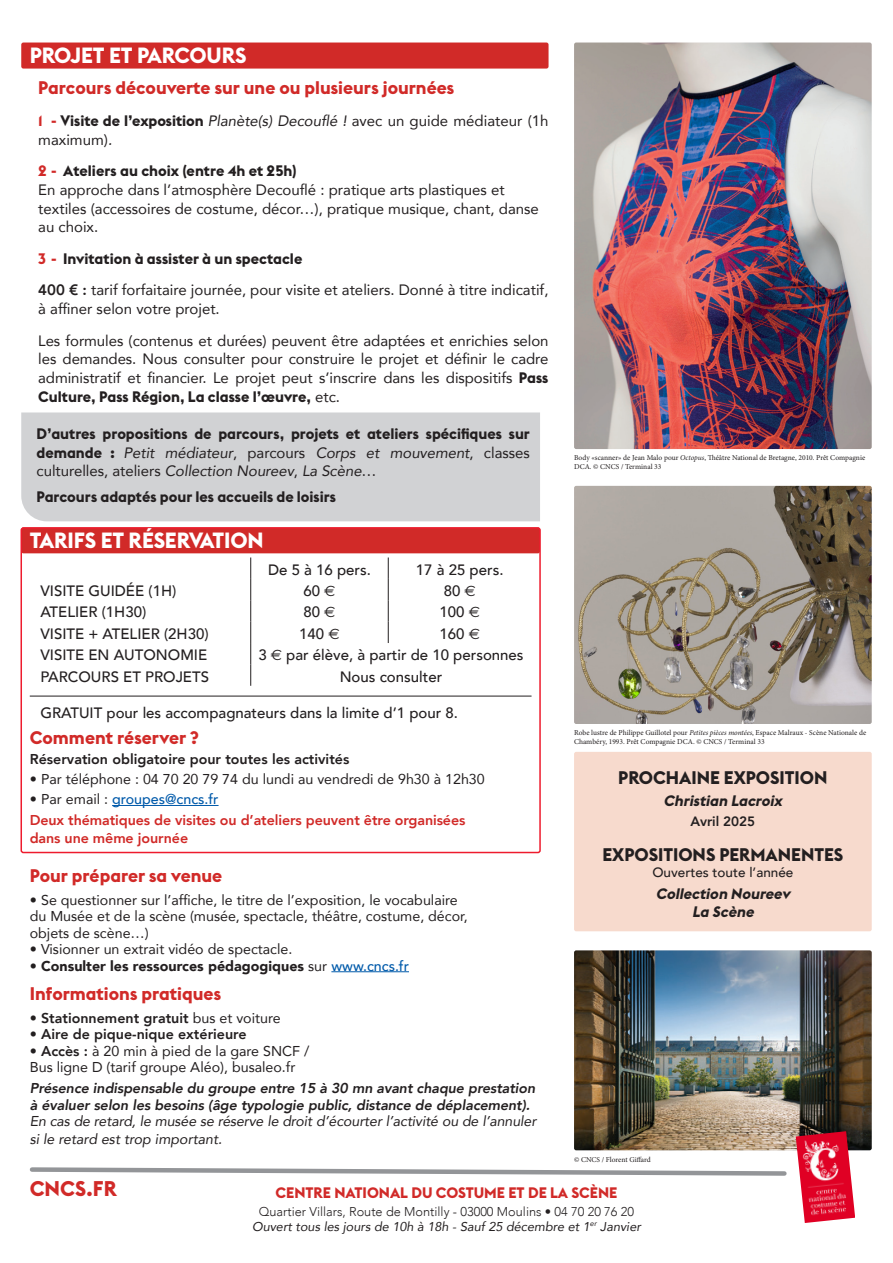
<style>
.page{position:relative;width:893px;height:1263px;background:#fff}
.page>*{position:absolute;margin:0;border:0;box-sizing:border-box;transform-origin:0 0}
.t1{font:700 21.75px "Euclid BP";letter-spacing:-.005em;color:#fff}
.t2{font:700 21px "Euclid BP";color:#d12a28}
.t3{font:700 18px "Euclid BP";color:#d12a28}
.t4{font:700 18px "Euclid BP";color:#231f20}
.t5{font:15px/18.8px "Avenir";color:#231f20}
.t6{font:700 15px/18.8px "Euclid BP";letter-spacing:-.005em;color:#231f20;text-align:justify}
.t7{font:500 15px "Avenir";color:#231f20}
.t8{font:italic 700 15px "Euclid BP";color:#231f20}
.t9{font:700 15px "Euclid BP";color:#d12a28}
.t10{font:14.25px/16.5px "Avenir";color:#231f20}
.t11{font:italic 800 14.25px/16.5px "Avenir";letter-spacing:-.005em;color:#231f20}
.t12{font:800 14.25px "Avenir";color:#231f20}
.t13{font:italic 14.25px/18px "Avenir";letter-spacing:-.005em;color:#231f20}
.t14{font:800 14.25px/18px "Avenir";letter-spacing:-.005em;color:#d12a28}
.t15{font:900 14.25px "Avenir";color:#231f20}
.t16{font:500 14.25px "Avenir";color:#015aaa}
.t17{font:500 13.5px "Avenir";color:#231f20}
.t18{font:800 13.5px "Avenir";color:#231f20}
.t19{font:300 12.75px "Avenir";color:#231f20}
.t20{font:italic 12.75px "Avenir";color:#231f20}
.t21{font:7.5px/9px "Minion Pro";color:#231f20}
.s1{font-family:"Euclid BP";font-weight:700;color:#d12a28}
.s2{font-family:"Euclid BP";font-weight:700}
.s3{font-style:italic}
.s4{color:#d12a28}
.s5{font-weight:800}
.s6{font-family:"Avenir";font-weight:400;font-style:italic}
.s7{font-family:"Avenir";font-weight:400}
.s8{font-family:"Euro Sans";font-weight:400}
.s9{font-weight:800;color:#231f20}
.s10{font-weight:400;color:#231f20}
.s11{font-weight:400}
.s12{font-weight:500;color:#015aaa}
</style>
<div class="page">
<hr style="left:112px;top:805px;width:107px;height:1px;background:#015aaa">
<hr style="left:331px;top:971px;width:78px;height:1px;background:#015aaa">
<div style="left:21px;top:43px;width:528px;height:26px;background:#d12a28;border-radius:2px"></div>
<div style="left:21px;top:527px;width:519px;height:26px;background:#d12a28;border-radius:2px"></div>
<div style="left:21px;top:527px;width:520px;height:326px;border:2px solid #ee1b2d;border-radius:2px"></div>
<img style="left:574px;top:43px;width:298px;height:406px">
<svg style="left:29px;top:1167px;width:758px;height:9px"></svg>
<svg style="left:388px;top:557px;width:1px;height:86px"></svg>
<svg style="left:250px;top:557px;width:1px;height:129px"></svg>
<hr style="left:30px;top:696px;width:501px;height:1px;background:#231f20">
<div style="left:574px;top:752px;width:298px;height:179px;background:#f7dacd;border-radius:2px"></div>
<img style="left:574px;top:950px;width:298px;height:200px">
<img style="left:796px;top:1131px;width:59px;height:92px">
<img style="left:574px;top:486px;width:298px;height:238px">
<div style="left:21px;top:412px;width:519px;height:109px;background:#d1d2d4"></div>
<p class="t1" style="left:30px;top:42px;width:218px">PROJET ET PARCOURS</p>
<p class="t3" style="left:38px;top:76px;width:418px">Parcours découverte sur une ou plusieurs journées</p>
<p class="t5" style="left:38px;top:111px;width:512px"><span class="s1">1 -</span> <span class="s2">Visite de l’exposition</span> <span class="s3">Planète(s) Decouflé !</span> avec un guide médiateur (1h maximum)<span class="s3">.</span></p>
<p class="t5" style="left:38px;top:161px;width:502px"><span class="s1">2 -</span> <span class="s2">Ateliers au choix (entre 4h et 25h)<br></span>En approche dans l’atmosphère Decouflé : pratique arts plastiques et textiles (accessoires de costume, décor…), pratique musique, chant, danse au choix.</p>
<p class="t6" style="left:38px;top:249px;width:266px"><span class="s4">3 -</span> Invitation à assister à un spectacle</p>
<p class="t5" style="left:38px;top:280px;width:512px"><span class="s5">400 € :</span> tarif forfaitaire journée, pour visite et ateliers. Donné à titre indicatif, à affiner selon votre projet.</p>
<p class="t5" style="left:38px;top:331px;width:512px;text-align:justify">Les formules (contenus et durées) peuvent être adaptées et enrichies selon les demandes. Nous consulter pour construire le projet et définir le cadre administratif et financier. Le projet peut s’inscrire dans les dispositifs <span class="s2">Pass Culture, Pass Région, La classe l’œuvre,</span> etc.</p>
<p class="t6" style="left:37px;top:424px;width:495px">D’autres propositions de parcours, projets et ateliers spécifiques sur demande : <span class="s6">Petit médiateur</span><span class="s7">, parcours</span> <span class="s6">Corps et mouvement</span><span class="s7">, classes culturelles, ateliers</span> <span class="s6">Collection Noureev</span><span class="s7">,</span> <span class="s6">La Scène</span><span class="s7">…</span></p>
<p class="t6" style="left:37px;top:487px;width:301px">Parcours adaptés pour les accueils de loisirs</p>
<p class="t1" style="left:30px;top:526px;width:235px">TARIFS ET RÉSERVATION</p>
<p class="t7" style="left:268px;top:556px;width:104px">De 5 à 16 pers.</p>
<p class="t7" style="left:416px;top:556px;width:89px">17 à 25 pers.</p>
<p class="t7" style="left:40px;top:578px;width:137px">VISITE GUIDÉE (1H)</p>
<p class="t7" style="left:303px;top:578px;width:34px">60 <span class="s8">E</span></p>
<p class="t7" style="left:444px;top:578px;width:34px">80 <span class="s8">E</span></p>
<p class="t7" style="left:40px;top:599px;width:107px">ATELIER (1H30)</p>
<p class="t7" style="left:303px;top:599px;width:34px">80 <span class="s8">E</span></p>
<p class="t7" style="left:439px;top:599px;width:42px">100 <span class="s8">E</span></p>
<p class="t7" style="left:40px;top:620px;width:170px">VISITE + ATELIER (2H30)</p>
<p class="t7" style="left:299px;top:620px;width:42px">140 <span class="s8">E</span></p>
<p class="t7" style="left:439px;top:620px;width:42px">160 <span class="s8">E</span></p>
<p class="t7" style="left:40px;top:642px;width:168px">VISITE EN AUTONOMIE</p>
<p class="t7" style="left:258px;top:642px;width:267px">3 <span class="s8">E</span> par élève, à partir de 10 personnes</p>
<p class="t7" style="left:40px;top:663px;width:170px">PARCOURS ET PROJETS</p>
<p class="t7" style="left:340px;top:663px;width:104px">Nous consulter</p>
<p class="t21" style="left:574px;top:453px;width:293px">Body «scanner» de Jean Malo pour <span class="s3">Octopus</span>, Théâtre National de Bretagne, 2010. Prêt Compagnie<br>DCA. © CNCS / Terminal 33</p>
<p class="t7" style="left:40px;top:699px;width:419px">GRATUIT pour les accompagnateurs dans la limite d’1 pour 8.</p>
<p class="t3" style="left:30px;top:726px;width:171px">Comment réserver ?</p>
<p class="t12" style="left:30px;top:748px;width:321px">Réservation obligatoire pour toutes les activités</p>
<p class="t10" style="left:30px;top:771px;width:456px"><span class="s5">•</span> Par téléphone : 04 70 20 79 74 du lundi au vendredi de 9h30 à 12h30</p>
<p class="t16" style="left:30px;top:787px;width:190px"><span class="s9">•</span> <span class="s10">Par email :</span> groupes@cncs.fr</p>
<p class="t14" style="left:30px;top:811px;width:437px">Deux thématiques de visites ou d’ateliers peuvent être organisées dans une même journée</p>
<p class="t3" style="left:30px;top:864px;width:194px">Pour préparer sa venue</p>
<p class="t10" style="left:30px;top:891px;width:440px"><span class="s5">•</span> Se questionner sur l’affiche, le titre de l’exposition, le vocabulaire du Musée et de la scène (musée, spectacle, théâtre, costume, décor, objets de scène…)</p>
<p class="t10" style="left:30px;top:940px;width:264px"><span class="s5">•</span> Visionner un extrait vidéo de spectacle.</p>
<p class="t15" style="left:30px;top:953px;width:381px"><span class="s5">•</span> Consulter les ressources pédagogiques <span class="s11">sur</span> <span class="s12">www.cncs.fr</span></p>
<p class="t3" style="left:30px;top:982px;width:193px">Informations pratiques</p>
<p class="t12" style="left:30px;top:1007px;width:253px">• Stationnement gratuit <span class="s11">bus et voiture</span></p>
<p class="t12" style="left:30px;top:1023px;width:218px">• Aire de pique-nique extérieure</p>
<p class="t10" style="left:30px;top:1042px;width:281px"><span class="s5">• Accès :</span> à 20 min à pied de la gare SNCF /<br>Bus ligne D (tarif groupe Aléo), busaleo.fr</p>
<p class="t11" style="left:30px;top:1080px;width:507px">Présence indispensable du groupe entre 15 à 30 mn avant chaque prestation à évaluer selon les besoins (âge typologie public, distance de déplacement).</p>
<p class="t13" style="left:30px;top:1112px;width:508px">En cas de retard, le musée se réserve le droit d’écourter l’activité ou de l’annuler si le retard est trop important.</p>
<p class="t9" style="left:276px;top:1183px;width:343px">CENTRE NATIONAL DU COSTUME ET DE LA SCÈNE</p>
<p class="t19" style="left:259px;top:1204px;width:377px">Quartier Villars, Route de Montilly - 03000 Moulins • 04 70 20 76 20</p>
<p class="t20" style="left:252px;top:1218px;width:390px">Ouvert tous les jours de 10h à 18h - Sauf 25 décembre et 1<sup>er</sup> Janvier</p>
<p class="t21" style="left:574px;top:728px;width:294px">Robe lustre de Philippe Guillotel pour <span class="s3">Petites pièces montées</span>, Espace Malraux - Scène Nationale de<br>Chambéry, 1993. Prêt Compagnie DCA. © CNCS / Terminal 33</p>
<p class="t4" style="left:618px;top:766px;width:211px">PROCHAINE EXPOSITION</p>
<p class="t8" style="left:664px;top:791px;width:123px">Christian Lacroix</p>
<p class="t18" style="left:690px;top:811px;width:66px">Avril 2025</p>
<p class="t4" style="left:602px;top:843px;width:242px">EXPOSITIONS PERMANENTES</p>
<p class="t17" style="left:652px;top:860px;width:143px">Ouvertes toute l’année</p>
<p class="t8" style="left:656px;top:884px;width:139px">Collection Noureev</p>
<p class="t8" style="left:692px;top:902px;width:66px">La Scène</p>
<p class="t21" style="left:574px;top:1155px;width:78px">© CNCS / Florent Giffard</p>
<p class="t2" style="left:30px;top:1175px;width:89px">CNCS.FR</p>
</div>
